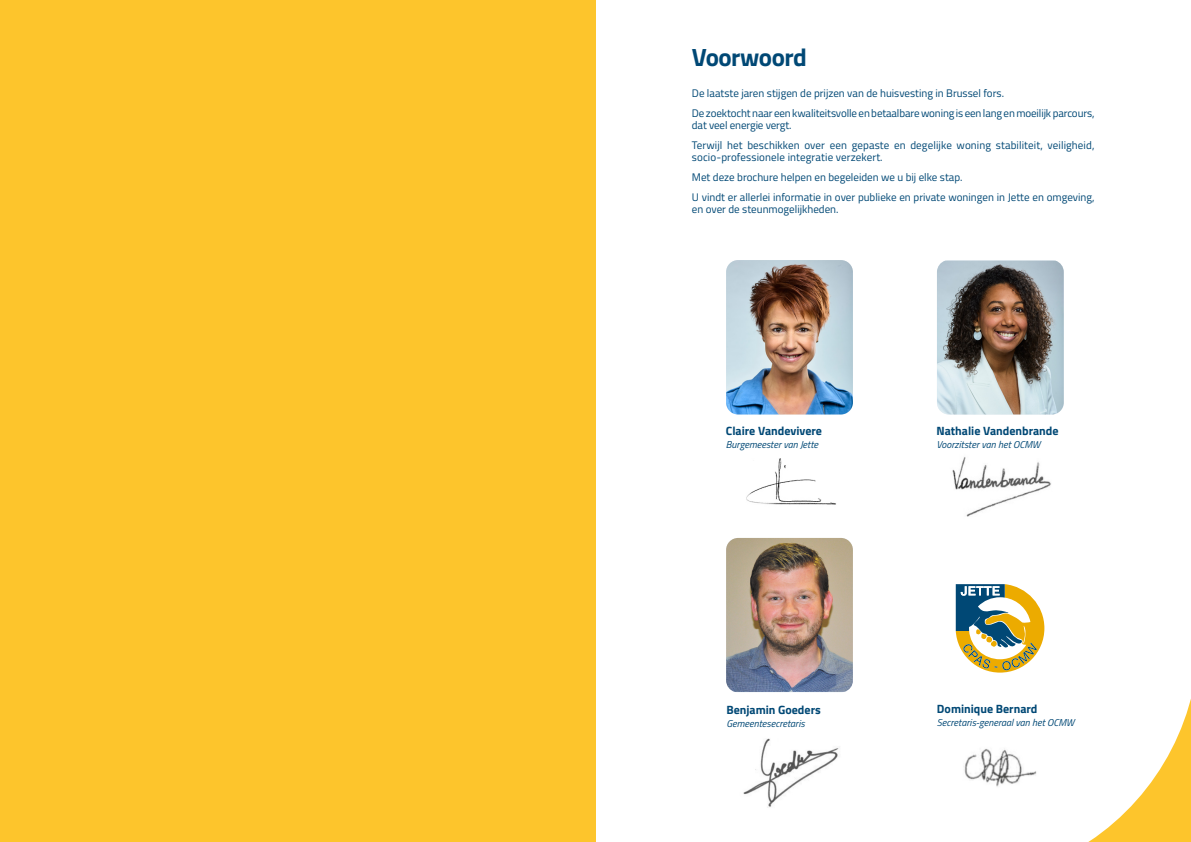
<style>
.page{position:relative;width:1191px;height:842px;background:#fff}
.page>*{position:absolute;margin:0;border:0;box-sizing:border-box;transform-origin:0 0}
.t1{font:700 25px "Titillium Web";letter-spacing:-.02em;color:#004875}
.t2{font:700 12px "Titillium Web";color:#004875}
.t3{font:11px/20px "Titillium Web";color:#004875}
.t4{font:italic 10px "Titillium Web";color:#004875}
</style>
<div class="page">
<img style="left:964px;top:749px;width:73px;height:38px">
<img style="left:746px;top:458px;width:90px;height:47px">
<img style="left:952px;top:457px;width:99px;height:60px">
<div style="left:0;top:0;width:595px;height:842px;background:#fdc52c"></div>
<img style="left:726px;top:260px;width:127px;height:154px">
<img style="left:726px;top:538px;width:127px;height:154px">
<img style="left:937px;top:261px;width:126px;height:153px">
<svg style="left:955px;top:584px;width:89px;height:89px"></svg>
<svg style="left:1088px;top:699px;width:103px;height:143px"></svg>
<img style="left:743px;top:738px;width:96px;height:70px">
<h1 class="t1" style="left:692px;top:38px;width:117px">Voorwoord</h1>
<p class="t3" style="left:692px;top:82px;width:404px">De laatste jaren stijgen de prijzen van de huisvesting in Brussel fors.<br>De zoektocht naar een kwaliteitsvolle en betaalbare woning is een lang en moeilijk parcours,</p>
<p class="t3" style="left:692px;top:114px;width:404px">dat veel energie vergt.<br>Terwijl het beschikken over een gepaste en degelijke woning stabiliteit, veiligheid,</p>
<p class="t3" style="left:692px;top:146px;width:404px">socio-professionele integratie verzekert.<br>Met deze brochure helpen en begeleiden we u bij elke stap.<br>U vindt er allerlei informatie in over publieke en private woningen in Jette en omgeving,</p>
<p class="t3" style="left:692px;top:198px;width:148px">en over de steunmogelijkheden.</p>
<p class="t2" style="left:726px;top:422px;width:98px">Claire Vandevivere</p>
<p class="t4" style="left:726px;top:437px;width:94px">Burgemeester van Jette</p>
<p class="t2" style="left:726px;top:700px;width:96px">Benjamin Goeders</p>
<p class="t4" style="left:726px;top:716px;width:80px">Gemeentesecretaris</p>
<p class="t2" style="left:936px;top:422px;width:124px">Nathalie Vandenbrande</p>
<p class="t4" style="left:936px;top:437px;width:106px">Voorzitster van het OCMW</p>
<p class="t2" style="left:937px;top:700px;width:102px">Dominique Bernard</p>
<p class="t4" style="left:937px;top:715px;width:139px">Secretaris-generaal van het OCMW</p>
</div>
